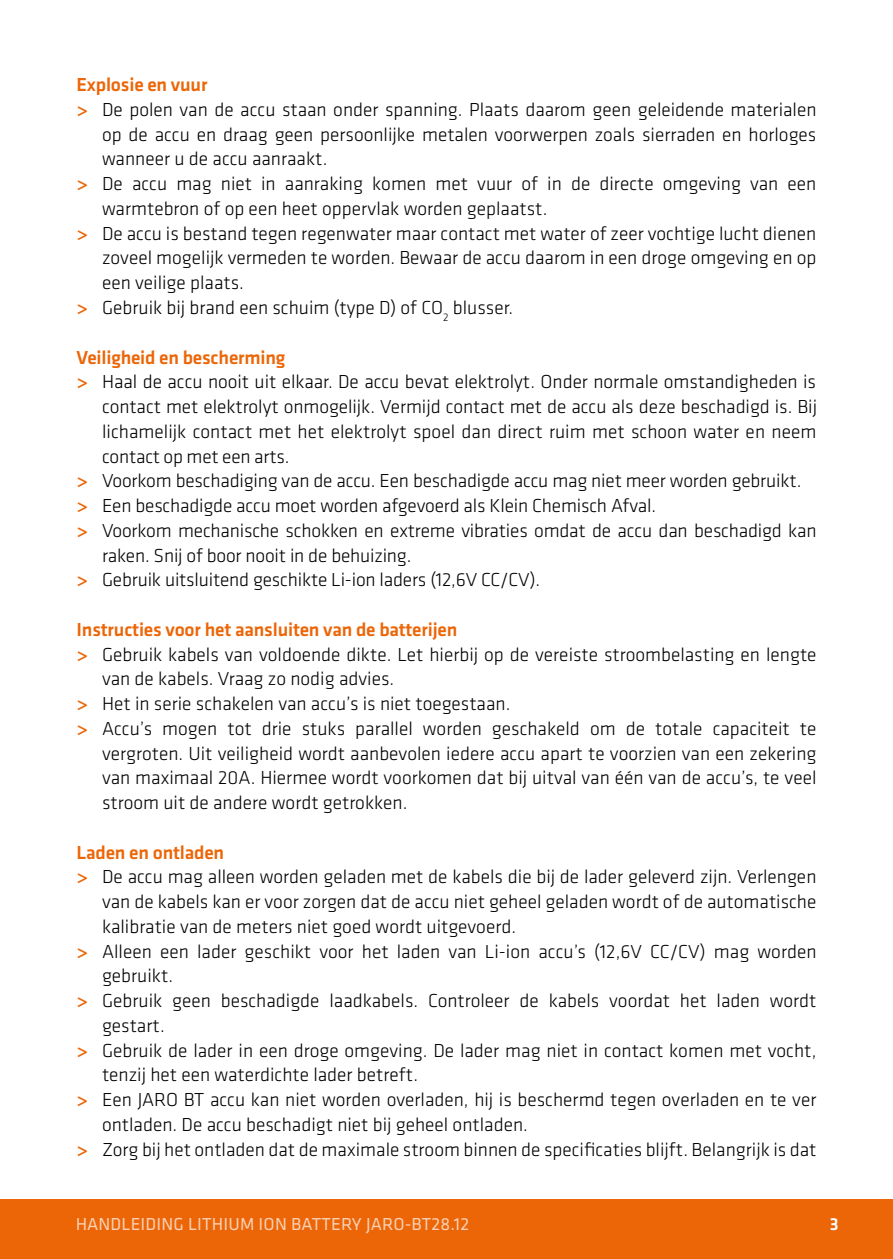
<style>
.page{position:relative;width:893px;height:1259px;background:#fff}
.page>*{position:absolute;margin:0;border:0;box-sizing:border-box;transform-origin:0 0}
.t1{font:300 19.5px "Klavika";color:#000}
.t2{font:500 19.5px "Klavika";letter-spacing:-.01em;color:#ec6608}
.t3{font:18px "Klavika";letter-spacing:.01em;color:#fff}
.t4{font:500 18px "Klavika";color:#fff}
.s1{font-weight:500;color:#ec6608}
</style>
<div class="page">
<div style="left:0;top:1199px;width:893px;height:60px;background:#ec6608"></div>
<p class="t2" style="left:77px;top:74px;width:133px">Explosie en vuur</p>
<p class="t1" style="left:77px;top:99px;width:741px"><span class="s1">&gt;</span> De polen van de accu staan onder spanning. Plaats daarom geen geleidende materialen</p>
<p class="t1" style="left:102px;top:124px;width:716px">op de accu en draag geen persoonlijke metalen voorwerpen zoals sierraden en horloges</p>
<p class="t1" style="left:102px;top:148px;width:227px">wanneer u de accu aanraakt.</p>
<p class="t1" style="left:77px;top:173px;width:741px"><span class="s1">&gt;</span> De accu mag niet in aanraking komen met vuur of in de directe omgeving van een</p>
<p class="t1" style="left:102px;top:198px;width:447px">warmtebron of op een heet oppervlak worden geplaatst.</p>
<p class="t1" style="left:77px;top:223px;width:741px"><span class="s1">&gt;</span> De accu is bestand tegen regenwater maar contact met water of zeer vochtige lucht dienen</p>
<p class="t1" style="left:102px;top:247px;width:716px">zoveel mogelijk vermeden te worden. Bewaar de accu daarom in een droge omgeving en op</p>
<p class="t1" style="left:102px;top:272px;width:143px">een veilige plaats.</p>
<p class="t1" style="left:77px;top:297px;width:438px"><span class="s1">&gt;</span> Gebruik bij brand een schuim (type D) of CO<sub>2</sub> blusser.</p>
<p class="t2" style="left:77px;top:346px;width:210px">Veiligheid en bescherming</p>
<p class="t1" style="left:77px;top:371px;width:741px"><span class="s1">&gt;</span> Haal de accu nooit uit elkaar. De accu bevat elektrolyt. Onder normale omstandigheden is</p>
<p class="t1" style="left:102px;top:396px;width:716px">contact met elektrolyt onmogelijk. Vermijd contact met de accu als deze beschadigd is. Bij</p>
<p class="t1" style="left:102px;top:421px;width:716px">lichamelijk contact met het elektrolyt spoel dan direct ruim met schoon water en neem</p>
<p class="t1" style="left:102px;top:445px;width:189px">contact op met een arts.</p>
<p class="t1" style="left:77px;top:470px;width:726px"><span class="s1">&gt;</span> Voorkom beschadiging van de accu. Een beschadigde accu mag niet meer worden gebruikt.</p>
<p class="t1" style="left:77px;top:495px;width:581px"><span class="s1">&gt;</span> Een beschadigde accu moet worden afgevoerd als Klein Chemisch Afval.</p>
<p class="t1" style="left:77px;top:520px;width:741px"><span class="s1">&gt;</span> Voorkom mechanische schokken en extreme vibraties omdat de accu dan beschadigd kan</p>
<p class="t1" style="left:102px;top:544px;width:311px">raken. Snij of boor nooit in de behuizing.</p>
<p class="t1" style="left:77px;top:569px;width:465px"><span class="s1">&gt;</span> Gebruik uitsluitend geschikte Li-ion laders (12,6V CC/CV).</p>
<p class="t2" style="left:77px;top:619px;width:382px">Instructies voor het aansluiten van de batterijen</p>
<p class="t1" style="left:77px;top:643px;width:741px"><span class="s1">&gt;</span> Gebruik kabels van voldoende dikte. Let hierbij op de vereiste stroombelasting en lengte</p>
<p class="t1" style="left:102px;top:668px;width:294px">van de kabels. Vraag zo nodig advies.</p>
<p class="t1" style="left:77px;top:693px;width:435px"><span class="s1">&gt;</span> Het in serie schakelen van accu’s is niet toegestaan.</p>
<p class="t1" style="left:77px;top:718px;width:741px"><span class="s1">&gt;</span> Accu’s mogen tot drie stuks parallel worden geschakeld om de totale capaciteit te</p>
<p class="t1" style="left:102px;top:742px;width:716px">vergroten. Uit veiligheid wordt aanbevolen iedere accu apart te voorzien van een zekering</p>
<p class="t1" style="left:102px;top:767px;width:716px">van maximaal 20A. Hiermee wordt voorkomen dat bij uitval van één van de accu’s, te veel</p>
<p class="t1" style="left:102px;top:792px;width:307px">stroom uit de andere wordt getrokken.</p>
<p class="t2" style="left:77px;top:841px;width:149px">Laden en ontladen</p>
<p class="t1" style="left:77px;top:866px;width:741px"><span class="s1">&gt;</span> De accu mag alleen worden geladen met de kabels die bij de lader geleverd zijn. Verlengen</p>
<p class="t1" style="left:102px;top:891px;width:716px">van de kabels kan er voor zorgen dat de accu niet geheel geladen wordt of de automatische</p>
<p class="t1" style="left:102px;top:915px;width:416px">kalibratie van de meters niet goed wordt uitgevoerd.</p>
<p class="t1" style="left:77px;top:940px;width:741px"><span class="s1">&gt;</span> Alleen een lader geschikt voor het laden van Li-ion accu’s (12,6V CC/CV) mag worden</p>
<p class="t1" style="left:102px;top:965px;width:73px">gebruikt.</p>
<p class="t1" style="left:77px;top:990px;width:741px"><span class="s1">&gt;</span> Gebruik geen beschadigde laadkabels. Controleer de kabels voordat het laden wordt</p>
<p class="t1" style="left:102px;top:1014px;width:64px">gestart.</p>
<p class="t1" style="left:77px;top:1039px;width:741px"><span class="s1">&gt;</span> Gebruik de lader in een droge omgeving. De lader mag niet in contact komen met vocht,</p>
<p class="t1" style="left:102px;top:1064px;width:318px">tenzij het een waterdichte lader betreft.</p>
<p class="t1" style="left:77px;top:1089px;width:741px"><span class="s1">&gt;</span> Een JARO BT accu kan niet worden overladen, hij is beschermd tegen overladen en te ver</p>
<p class="t1" style="left:102px;top:1113px;width:427px">ontladen. De accu beschadigt niet bij geheel ontladen.</p>
<p class="t1" style="left:77px;top:1138px;width:741px"><span class="s1">&gt;</span> Zorg bij het ontladen dat de maximale stroom binnen de specificaties blijft. Belangrijk is dat</p>
<p class="t3" style="left:75px;top:1214px;width:395px">HANDLEIDING LITHIUM ION BATTERY JARO-BT28.12</p>
<p class="t4" style="left:830px;top:1214px;width:10px">3</p>
</div>
